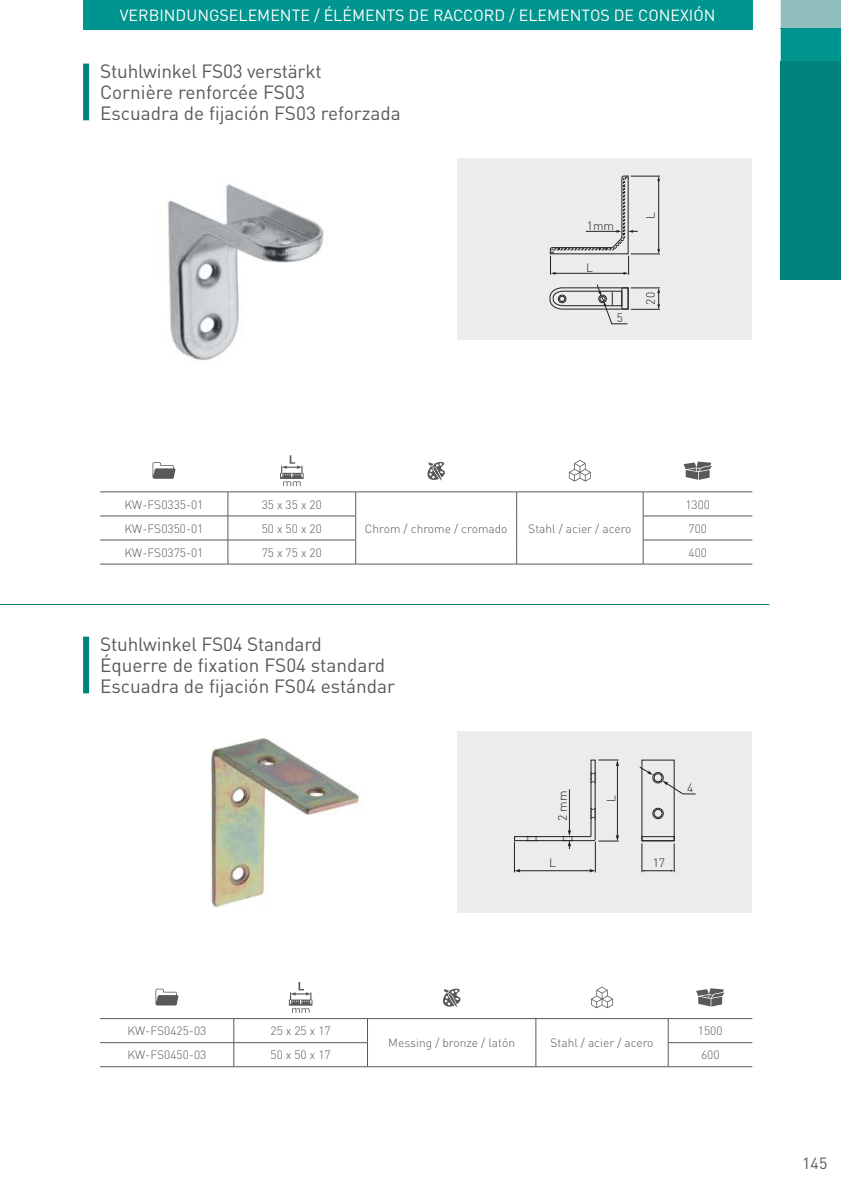
<style>
.page{position:relative;width:841px;height:1190px;background:#fff}
.page>*{position:absolute;margin:0;border:0;box-sizing:border-box;transform-origin:0 0}
.t1{font:19px/21px "DIN Pro";color:#58595b}
.t2{font:16px "DIN Pro";color:#fff}
.t3{font:16px "DIN Pro";color:#58595b}
.t4{font:300 12px "DIN Pro";color:#58595b}
.t5{font:300 12px "DIN Pro";color:#231f20}
</style>
<div class="page">
<div style="left:83px;top:0;width:669px;height:30px;background:#00948f"></div>
<hr style="left:0;top:604px;width:769px;height:1px;background:#00837c">
<div style="left:83px;top:64px;width:6px;height:56px;background:#00837c"></div>
<div style="left:83px;top:636px;width:6px;height:57px;background:#00837c"></div>
<div style="left:780px;top:61px;width:61px;height:218px;background:#00837c"></div>
<svg style="left:780px;top:0;width:61px;height:61px;background:#43a8a5"></svg>
<div style="left:457px;top:159px;width:295px;height:181px;background:#ebecec"></div>
<div style="left:457px;top:731px;width:295px;height:182px;background:#ebecec"></div>
<hr style="left:630px;top:287px;width:30px;height:1px;background:#231f20">
<hr style="left:658px;top:180px;width:1px;height:70px;background:#231f20">
<hr style="left:630px;top:176px;width:30px;height:1px;background:#231f20">
<hr style="left:630px;top:253px;width:30px;height:1px;background:#231f20">
<svg style="left:549px;top:284px;width:80px;height:40px"></svg>
<svg style="left:657px;top:249px;width:3px;height:5px"></svg>
<svg style="left:657px;top:176px;width:3px;height:5px"></svg>
<svg style="left:549px;top:176px;width:89px;height:99px"></svg>
<hr style="left:630px;top:309px;width:30px;height:1px;background:#231f20">
<svg style="left:657px;top:288px;width:3px;height:21px"></svg>
<img style="left:167px;top:184px;width:157px;height:176px">
<img style="left:211px;top:738px;width:149px;height:170px">
<svg style="left:589px;top:868px;width:6px;height:4px"></svg>
<hr style="left:518px;top:870px;width:73px;height:1px;background:#231f20">
<hr style="left:514px;top:841px;width:1px;height:31px;background:#231f20">
<hr style="left:595px;top:841px;width:1px;height:31px;background:#231f20">
<svg style="left:514px;top:759px;width:105px;height:89px"></svg>
<svg style="left:639px;top:759px;width:56px;height:113px"></svg>
<hr style="left:100px;top:515px;width:256px;height:1px;background:#58595b">
<hr style="left:100px;top:539px;width:256px;height:1px;background:#58595b">
<hr style="left:228px;top:563px;width:128px;height:1px;background:#58595b">
<hr style="left:643px;top:515px;width:109px;height:1px;background:#58595b">
<hr style="left:643px;top:539px;width:109px;height:1px;background:#58595b">
<svg style="left:355px;top:492px;width:1px;height:71px"></svg>
<hr style="left:356px;top:563px;width:160px;height:1px;background:#58595b">
<svg style="left:227px;top:492px;width:1px;height:71px"></svg>
<hr style="left:100px;top:563px;width:128px;height:1px;background:#58595b">
<svg style="left:516px;top:492px;width:1px;height:71px"></svg>
<hr style="left:516px;top:563px;width:127px;height:1px;background:#58595b">
<hr style="left:643px;top:563px;width:109px;height:1px;background:#58595b">
<hr style="left:100px;top:491px;width:256px;height:1px;background:#58595b">
<hr style="left:356px;top:491px;width:160px;height:1px;background:#58595b">
<hr style="left:516px;top:491px;width:127px;height:1px;background:#58595b">
<hr style="left:643px;top:491px;width:109px;height:1px;background:#58595b">
<svg style="left:643px;top:492px;width:1px;height:71px"></svg>
<svg style="left:152px;top:462px;width:24px;height:16px"></svg>
<svg style="left:280px;top:455px;width:23px;height:31px"></svg>
<svg style="left:427px;top:461px;width:18px;height:19px"></svg>
<svg style="left:569px;top:460px;width:22px;height:21px"></svg>
<svg style="left:683px;top:461px;width:29px;height:19px"></svg>
<hr style="left:100px;top:1042px;width:268px;height:1px;background:#58595b">
<hr style="left:100px;top:1066px;width:436px;height:1px;background:#58595b">
<hr style="left:668px;top:1042px;width:84px;height:1px;background:#58595b">
<hr style="left:536px;top:1066px;width:216px;height:1px;background:#58595b">
<svg style="left:367px;top:1018px;width:1px;height:48px"></svg>
<svg style="left:233px;top:1018px;width:1px;height:48px"></svg>
<svg style="left:535px;top:1018px;width:1px;height:48px"></svg>
<hr style="left:100px;top:1017px;width:652px;height:1px;background:#58595b">
<svg style="left:668px;top:1018px;width:1px;height:48px"></svg>
<svg style="left:155px;top:988px;width:24px;height:17px"></svg>
<svg style="left:289px;top:982px;width:23px;height:30px"></svg>
<svg style="left:442px;top:988px;width:18px;height:19px"></svg>
<svg style="left:591px;top:986px;width:22px;height:22px"></svg>
<svg style="left:696px;top:988px;width:28px;height:18px"></svg>
<h2 class="t2" style="left:120px;top:9px;width:597px">VERBINDUNGSELEMENTE / ÉLÉMENTS DE RACCORD / ELEMENTOS DE CONEXIÓN</h2>
<h1 class="t1" style="left:100px;top:63px;width:302px">Stuhlwinkel FS03 verstärkt<br>Cornière renforcée FS03<br>Escuadra de fijación FS03 reforzada</h1>
<p class="t4" style="left:124px;top:500px;width:80px">KW-FS0335-01</p>
<p class="t4" style="left:262px;top:500px;width:62px">35 x 35 x 20</p>
<p class="t5" style="left:587px;top:221px;width:29px">1mm</p>
<p class="t5" style="left:586px;top:263px;width:8px">L</p>
<p class="t5" style="left:616px;top:313px;width:8px">5</p>
<p class="t5" style="left:646px;top:219px;width:8px;rotate:-90deg">L</p>
<p class="t5" style="left:646px;top:304px;width:14px;rotate:-90deg">20</p>
<p class="t4" style="left:685px;top:500px;width:26px">1300</p>
<p class="t4" style="left:365px;top:524px;width:144px">Chrom / chrome / cromado</p>
<p class="t4" style="left:528px;top:524px;width:105px">Stahl / acier / acero</p>
<p class="t4" style="left:124px;top:524px;width:80px">KW-FS0350-01</p>
<p class="t4" style="left:262px;top:524px;width:62px">50 x 50 x 20</p>
<p class="t4" style="left:688px;top:524px;width:20px">700</p>
<p class="t4" style="left:124px;top:548px;width:80px">KW-FS0375-01</p>
<p class="t4" style="left:262px;top:548px;width:62px">75 x 75 x 20</p>
<p class="t4" style="left:688px;top:548px;width:20px">400</p>
<h1 class="t1" style="left:100px;top:636px;width:296px">Stuhlwinkel FS04 Standard<br>Équerre de fixation FS04 standard<br>Escuadra de fijación FS04 estándar</h1>
<p class="t4" style="left:127px;top:1026px;width:80px">KW-FS0425-03</p>
<p class="t4" style="left:270px;top:1026px;width:62px">25 x 25 x 17</p>
<p class="t5" style="left:558px;top:820px;width:32px;rotate:-90deg">2 mm</p>
<p class="t5" style="left:607px;top:801px;width:8px;rotate:-90deg">L</p>
<p class="t5" style="left:549px;top:858px;width:8px">L</p>
<p class="t5" style="left:652px;top:858px;width:14px">17</p>
<p class="t5" style="left:687px;top:783px;width:8px">4</p>
<p class="t4" style="left:698px;top:1026px;width:26px">1500</p>
<p class="t4" style="left:388px;top:1038px;width:128px">Messing / bronze / latón</p>
<p class="t4" style="left:550px;top:1038px;width:105px">Stahl / acier / acero</p>
<p class="t4" style="left:127px;top:1050px;width:80px">KW-FS0450-03</p>
<p class="t4" style="left:270px;top:1050px;width:62px">50 x 50 x 17</p>
<p class="t4" style="left:701px;top:1050px;width:20px">600</p>
<h2 class="t3" style="left:802px;top:1156px;width:27px">145</h2>
</div>
